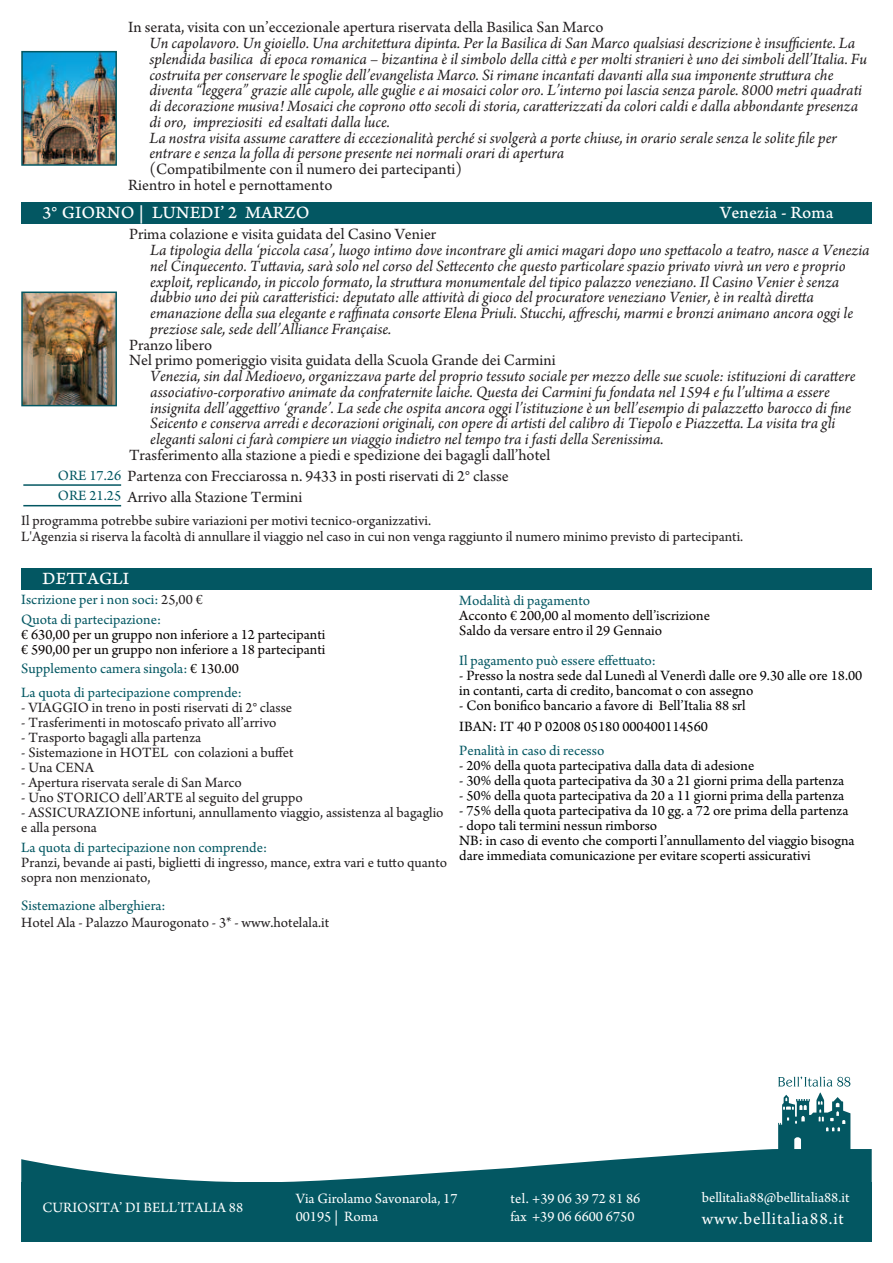
<style>
.page{position:relative;width:893px;height:1263px;background:#fff}
.page>*{position:absolute;margin:0;border:0;box-sizing:border-box;transform-origin:0 0}
.t1{font:18px "Arno Pro Caption";color:#fff}
.t2{font:18px "Arno Pro";letter-spacing:.05em;color:#fff}
.t3{font:italic 16.5px/15.8px "Arno Pro";color:#231f20}
.t4{font:16.5px/15.8px "Arno Pro";color:#231f20}
.t5{font:15px/15px "Arno Pro";color:#231f20}
.t6{font:15px/15px "Arno Pro";color:#000}
.t7{font:15px/19.5px "Arno Pro";color:#035762}
.t8{font:15px/15px "Arno Pro";color:#080302}
.t9{font:15px/18px "Arno Pro";color:#fff}
.s1{font-size:15px;color:#035762}
.s2{color:#231f20}
.s3{color:#080302}
</style>
<div class="page">
<svg style="left:21px;top:1077px;width:851px;height:105px"></svg>
<div style="left:21px;top:1182px;width:851px;height:60px;background:#035762"></div>
<div style="left:21px;top:568px;width:851px;height:22px;background:#035762"></div>
<hr style="left:23px;top:505px;width:98px;height:1px;background:#035762">
<hr style="left:23px;top:484px;width:98px;height:2px;background:#035762">
<img style="left:24px;top:295px;width:90px;height:108px">
<div style="left:21px;top:292px;width:96px;height:114px;border:2px solid #035762"></div>
<div style="left:21px;top:202px;width:851px;height:22px;background:#035762"></div>
<img style="left:24px;top:54px;width:90px;height:109px">
<div style="left:21px;top:51px;width:96px;height:115px;border:2px solid #035762"></div>
<p class="t4" style="left:128px;top:21px;width:477px">In serata, visita con un’eccezionale apertura riservata della Basilica San Marco</p>
<p class="t3" style="left:149px;top:37px;width:719px">Un capolavoro. Un gioiello. Una architettura dipinta. Per la Basilica di San Marco qualsiasi descrizione è insufficiente. La splendida basilica di epoca romanica – bizantina è il simbolo della città e per molti stranieri è uno dei simboli dell’Italia. Fu costruita per conservare le spoglie dell’evangelista Marco. Si rimane incantati davanti alla sua imponente struttura che diventa “leggera” grazie alle cupole, alle guglie e ai mosaici color oro. L’interno poi lascia senza parole. 8000 metri quadrati di decorazione musiva! Mosaici che coprono otto secoli di storia, caratterizzati da colori caldi e dalla abbondante presenza di oro, impreziositi ed esaltati dalla luce.<br>La nostra visita assume carattere di eccezionalità perché si svolgerà a porte chiuse, in orario serale senza le solite file per entrare e senza la folla di persone presente nei normali orari di apertura</p>
<p class="t4" style="left:128px;top:163px;width:335px;text-indent:21px">(Compatibilmente con il numero dei partecipanti)<br>Rientro in hotel e pernottamento</p>
<p class="t4" style="left:129px;top:228px;width:309px">Prima colazione e visita guidata del Casino Venier</p>
<p class="t3" style="left:150px;top:244px;width:721px">La tipologia della ‘piccola casa’, luogo intimo dove incontrare gli amici magari dopo uno spettacolo a teatro, nasce a Venezia nel Cinquecento. Tuttavia, sarà solo nel corso del Settecento che questo particolare spazio privato vivrà un vero e proprio exploit, replicando, in piccolo formato, la struttura monumentale del tipico palazzo veneziano. Il Casino Venier è senza dubbio uno dei più caratteristici: deputato alle attività di gioco del procuratore veneziano Venier, è in realtà diretta emanazione della sua elegante e raffinata consorte Elena Priuli. Stucchi, affreschi, marmi e bronzi animano ancora oggi le preziose sale, sede dell’Alliance Française.</p>
<p class="t4" style="left:129px;top:338px;width:428px">Pranzo libero<br>Nel primo pomeriggio visita guidata della Scuola Grande dei Carmini</p>
<p class="t3" style="left:150px;top:370px;width:707px">Venezia, sin dal Medioevo, organizzava parte del proprio tessuto sociale per mezzo delle sue scuole: istituzioni di carattere associativo-corporativo animate da confraternite laiche. Questa dei Carmini fu fondata nel 1594 e fu l’ultima a essere insignita dell’aggettivo ‘grande’. La sede che ospita ancora oggi l’istituzione è un bell’esempio di palazzetto barocco di fine Seicento e conserva arredi e decorazioni originali, con opere di artisti del calibro di Tiepolo e Piazzetta. La visita tra gli eleganti saloni ci farà compiere un viaggio indietro nel tempo tra i fasti della Serenissima.</p>
<p class="t4" style="left:129px;top:448px;width:423px">Trasferimento alla stazione a piedi e spedizione dei bagagli dall’hotel</p>
<p class="t1" style="left:43px;top:206px;width:269px">3° GIORNO | LUNEDI’ 2 MARZO</p>
<p class="t1" style="left:720px;top:206px;width:115px">Venezia - Roma</p>
<p class="t4" style="left:58px;top:470px;width:452px"><span class="s1">ORE 17.26</span> Partenza con Frecciarossa n. 9433 in posti riservati di 2° classe</p>
<p class="t4" style="left:58px;top:490px;width:246px"><span class="s1">ORE 21.25</span> Arrivo alla Stazione Termini</p>
<p class="t5" style="left:21px;top:514px;width:723px;line-height:15.8px">Il programma potrebbe subire variazioni per motivi tecnico-organizzativi.<br>L'Agenzia si riserva la facoltà di annullare il viaggio nel caso in cui non venga raggiunto il numero minimo previsto di partecipanti.</p>
<p class="t1" style="left:43px;top:572px;width:88px">DETTAGLI</p>
<p class="t7" style="left:21px;top:591px;width:183px">Iscrizione per i non soci: <span class="s2">25,00 €<br></span>Quota di partecipazione:</p>
<p class="t8" style="left:21px;top:628px;width:306px">€ 630,00 per un gruppo non inferiore a 12 partecipanti € 590,00 per un gruppo non inferiore a 18 partecipanti</p>
<p class="t7" style="left:21px;top:658px;width:222px;line-height:24px">Supplemento camera singola: <span class="s3">€ 130.00<br></span>La quota di partecipazione comprende:</p>
<p class="t5" style="left:21px;top:701px;width:272px">- VIAGGIO in treno in posti riservati di 2° classe</p>
<p class="t5" style="left:21px;top:716px;width:257px">- Trasferimenti in motoscafo privato all’arrivo</p>
<p class="t5" style="left:21px;top:731px;width:182px">- Trasporto bagagli alla partenza</p>
<p class="t5" style="left:21px;top:746px;width:274px">- Sistemazione in HOTEL con colazioni a buffet</p>
<p class="t5" style="left:21px;top:761px;width:74px">- Una CENA</p>
<p class="t5" style="left:21px;top:776px;width:222px">- Apertura riservata serale di San Marco</p>
<p class="t5" style="left:21px;top:791px;width:283px">- Uno STORICO dell’ARTE al seguito del gruppo</p>
<p class="t5" style="left:21px;top:806px;width:424px">- ASSICURAZIONE infortuni, annullamento viaggio, assistenza al bagaglio e alla persona</p>
<p class="t7" style="left:21px;top:839px;width:247px">La quota di partecipazione non comprende:</p>
<p class="t5" style="left:21px;top:856px;width:427px">Pranzi, bevande ai pasti, biglietti di ingresso, mance, extra vari e tutto quanto sopra non menzionato,</p>
<p class="t7" style="left:21px;top:897px;width:146px">Sistemazione alberghiera:</p>
<p class="t5" style="left:21px;top:916px;width:309px">Hotel Ala - Palazzo Maurogonato - 3* - www.hotelala.it</p>
<p class="t7" style="left:459px;top:592px;width:132px">Modalità di pagamento</p>
<p class="t8" style="left:459px;top:609px;width:252px">Acconto € 200,00 al momento dell’iscrizione<br>Saldo da versare entro il 29 Gennaio</p>
<p class="t7" style="left:459px;top:652px;width:198px">Il pagamento può essere effettuato:</p>
<p class="t6" style="left:459px;top:669px;width:405px">- Presso la nostra sede dal Lunedì al Venerdì dalle ore 9.30 alle ore 18.00 in contanti, carta di credito, bancomat o con assegno</p>
<p class="t6" style="left:459px;top:696px;width:288px;line-height:21px">- Con bonifico bancario a favore di Bell’Italia 88 srl<br>IBAN: IT 40 P 02008 05180 000400114560</p>
<p class="t7" style="left:459px;top:742px;width:147px">Penalità in caso di recesso</p>
<p class="t6" style="left:459px;top:759px;width:297px">- 20% della quota partecipativa dalla data di adesione</p>
<p class="t6" style="left:459px;top:774px;width:387px">- 30% della quota partecipativa da 30 a 21 giorni prima della partenza</p>
<p class="t6" style="left:459px;top:789px;width:387px">- 50% della quota partecipativa da 20 a 11 giorni prima della partenza</p>
<p class="t6" style="left:459px;top:804px;width:391px">- 75% della quota partecipativa da 10 gg. a 72 ore prima della partenza</p>
<p class="t6" style="left:459px;top:819px;width:397px">- dopo tali termini nessun rimborso<br>NB: in caso di evento che comporti l’annullamento del viaggio bisogna dare immediata comunicazione per evitare scoperti assicurativi</p>
<p class="t9" style="left:43px;top:1200px;width:202px">CURIOSITA’ DI BELL’ITALIA 88</p>
<p class="t9" style="left:296px;top:1191px;width:163px">Via Girolamo Savonarola, 17<br>00195 | Roma</p>
<p class="t9" style="left:510px;top:1191px;width:132px">tel. +39 06 39 72 81 86 fax +39 06 6600 6750</p>
<p class="t9" style="left:702px;top:1190px;width:149px">bellitalia88@bellitalia88.it</p>
<p class="t2" style="left:702px;top:1211px;width:144px">www.bellitalia88.it</p>
</div>
